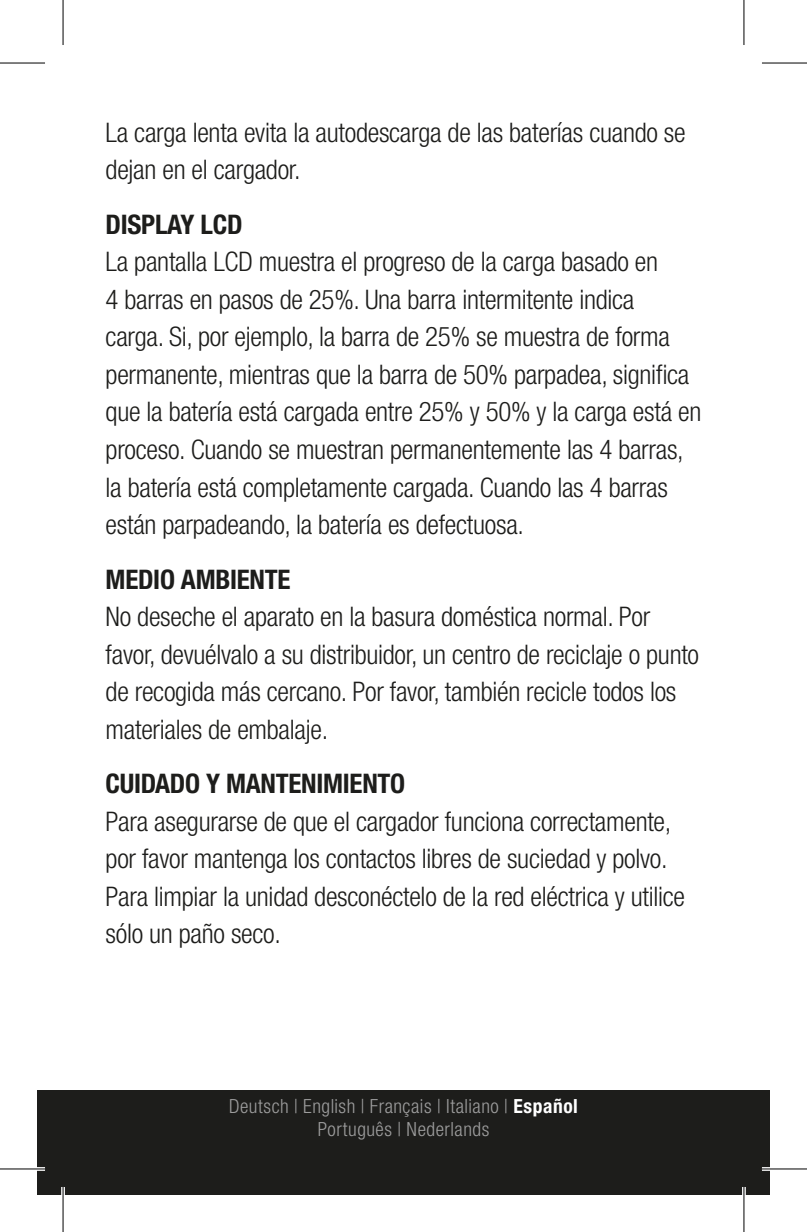
<style>
.page{position:relative;width:807px;height:1232px;background:#fff}
.page>*{position:absolute;margin:0;border:0;box-sizing:border-box;transform-origin:0 0}
.Fließtext{font:300 condensed 27px/37.5px "Helvetica Neue LT Std";letter-spacing:-.01em;color:#1d1d1b}
.Headline_2{font:700 condensed 27px "Helvetica Neue LT Std";letter-spacing:-.01em;color:#1d1d1b}
.Sprachen_Grau{font:300 condensed 19.5px "Helvetica Neue LT Std";letter-spacing:.025em;color:#9d9d9d}
.s1{font-weight:700;color:#fff}
</style>
<div class="page">
<div style="left:37px;top:1090px;width:732px;height:104px;background:#1d1d1b"></div>
<hr style="left:0;top:1167px;width:45px;height:3px;background:#fff">
<hr style="left:761px;top:1167px;width:45px;height:3px;background:#fff">
<svg style="left:61px;top:1187px;width:4px;height:8px"></svg>
<svg style="left:744px;top:0;width:1px;height:45px"></svg>
<svg style="left:741px;top:1187px;width:4px;height:45px"></svg>
<hr style="left:0;top:62px;width:45px;height:2px;background:#000">
<hr style="left:761px;top:62px;width:45px;height:2px;background:#000">
<hr style="left:0;top:1168px;width:45px;height:1px;background:#000">
<hr style="left:761px;top:1168px;width:45px;height:1px;background:#000">
<hr style="left:62px;top:0;width:2px;height:45px;background:#000">
<hr style="left:62px;top:1187px;width:2px;height:45px;background:#000">
<hr style="left:743px;top:0;width:1px;height:45px;background:#000">
<hr style="left:743px;top:1187px;width:1px;height:45px;background:#000">
<p class="Fließtext" style="left:106px;top:113px;width:581px">La carga lenta evita la autodescarga de las baterías cuando se dejan en el cargador.</p>
<p class="Headline_2" style="left:106px;top:208px;width:138px">DISPLAY LCD</p>
<p class="Fließtext" style="left:106px;top:243px;width:597px">La pantalla LCD muestra el progreso de la carga basado en<br>4 barras en pasos de 25%. Una barra intermitente indica<br>carga. Si, por ejemplo, la barra de 25% se muestra de forma permanente, mientras que la barra de 50% parpadea, significa que la batería está cargada entre 25% y 50% y la carga está en proceso. Cuando se muestran permanentemente las 4 barras, la batería está completamente cargada. Cuando las 4 barras están parpadeando, la batería es defectuosa.</p>
<p class="Headline_2" style="left:106px;top:562px;width:186px">MEDIO AMBIENTE</p>
<p class="Fließtext" style="left:106px;top:597px;width:595px">No deseche el aparato en la basura doméstica normal. Por favor, devuélvalo a su distribuidor, un centro de reciclaje o punto de recogida más cercano. Por favor, también recicle todos los materiales de embalaje.</p>
<p class="Headline_2" style="left:106px;top:767px;width:301px">CUIDADO Y MANTENIMIENTO</p>
<p class="Fließtext" style="left:106px;top:802px;width:581px">Para asegurarse de que el cargador funciona correctamente, por favor mantenga los contactos libres de suciedad y polvo.<br>Para limpiar la unidad desconéctelo de la red eléctrica y utilice sólo un paño seco.</p>
<p class="Sprachen_Grau" style="left:229px;top:1094px;width:350px">Deutsch | English | Français | Italiano | <span class="s1">Español</span></p>
<p class="Sprachen_Grau" style="left:317px;top:1118px;width:173px">Português | Nederlands</p>
</div>
